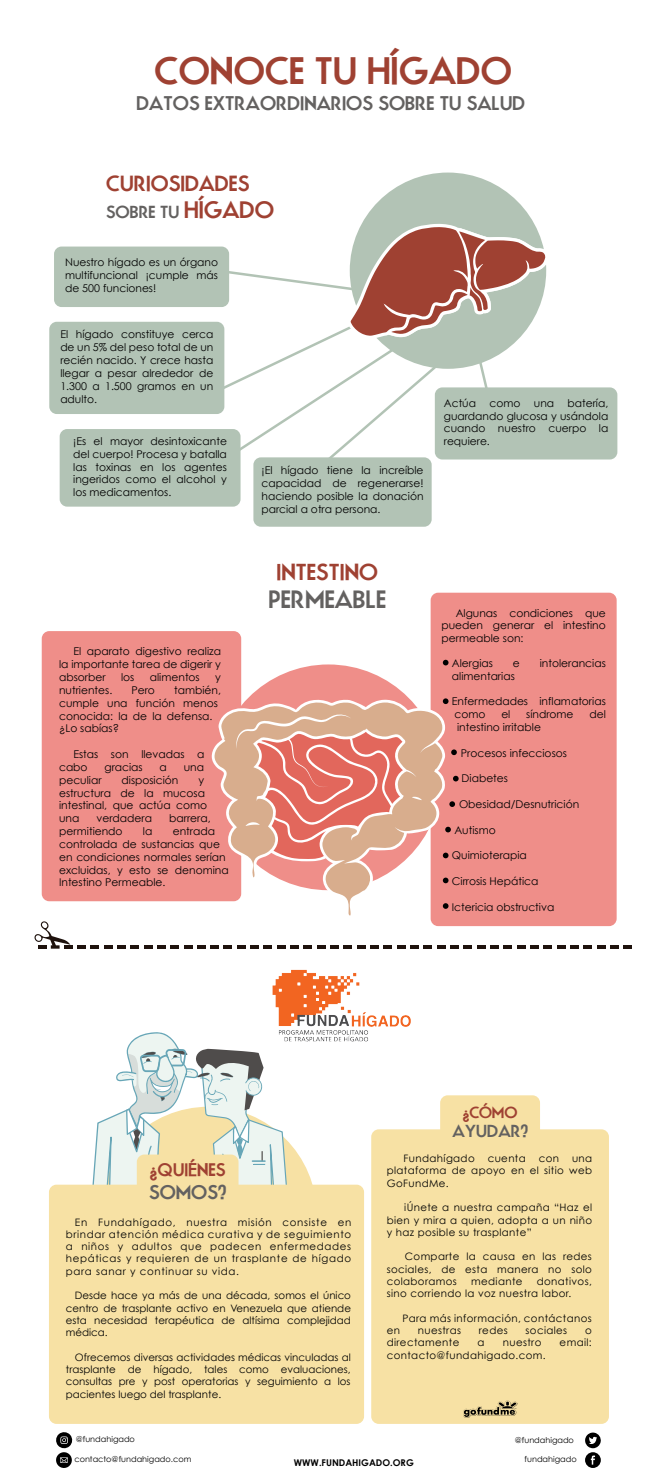
<style>
.page{position:relative;width:659px;height:1478px;background:#fff}
.page>*{position:absolute;margin:0;border:0;box-sizing:border-box;transform-origin:0 0}
.t1{font:700 36.25px "Movement";color:#9f4132}
.t2{font:700 23.75px "Movement";color:#636160}
.t3{font:700 21.88px "Movement";color:#9f4132}
.t4{font:700 20.75px "Movement";color:#9f4132}
.t5{font:700 18.75px "Movement";color:#636160}
.t6{font:700 18.69px "Movement";color:#636160}
.t7{font:700 17.25px "Movement";color:#9f4132}
.t8{font:700 16.5px "Movement";color:#636160}
.t9{font:700 15.19px "Movement";color:#9f4132}
.t10{font:10.69px/12.8px "Century Gothic";color:#000;text-align:justify}
.t11{font:10.25px/12.3px "Century Gothic";letter-spacing:.035em;color:#000;text-align:justify}
.t12{font:700 9.31px "Century Gothic";color:#000}
.t13{font:8.12px "Century Gothic";color:#000}
.s1{font-size:22.56px;color:#9f4132}
</style>
<div class="page">
<div style="left:349px;top:173px;width:197px;height:196px;background:#b2c3b5;border-radius:50%"></div>
<div style="left:54px;top:246px;width:175px;height:61px;background:#b2c3b5;border-radius:8px"></div>
<div style="left:60px;top:429px;width:180px;height:78px;background:#b2c3b5;border-radius:8px"></div>
<div style="left:253px;top:457px;width:178px;height:70px;background:#b2c3b5;border-radius:8px"></div>
<div style="left:434px;top:387px;width:183px;height:72px;background:#b2c3b5;border-radius:8px"></div>
<svg style="left:212px;top:224px;width:336px;height:238px"></svg>
<div style="left:49px;top:322px;width:175px;height:92px;background:#b2c3b5;border-radius:8px"></div>
<div style="left:215px;top:664px;width:226px;height:226px;background:#ef8e89;border-radius:50%"></div>
<div style="left:42px;top:631px;width:199px;height:270px;background:#ef8e89;border-radius:8px"></div>
<div style="left:430px;top:593px;width:186px;height:333px;background:#ef8e89;border-radius:8px"></div>
<svg style="left:211px;top:697px;width:235px;height:221px"></svg>
<svg style="left:236px;top:713px;width:185px;height:147px;background:#e29a88"></svg>
<svg style="left:442px;top:660px;width:6px;height:5px"></svg>
<svg style="left:442px;top:698px;width:6px;height:6px"></svg>
<svg style="left:451px;top:749px;width:5px;height:6px"></svg>
<svg style="left:453px;top:776px;width:5px;height:5px"></svg>
<svg style="left:449px;top:801px;width:6px;height:6px"></svg>
<svg style="left:445px;top:827px;width:5px;height:5px"></svg>
<svg style="left:442px;top:852px;width:6px;height:6px"></svg>
<svg style="left:442px;top:877px;width:6px;height:6px"></svg>
<svg style="left:442px;top:903px;width:6px;height:6px"></svg>
<img style="left:272px;top:969px;width:139px;height:73px">
<div style="left:371px;top:1129px;width:237px;height:295px;background:#f7e1a4;border-radius:8px"></div>
<svg style="left:92px;top:1032px;width:196px;height:152px"></svg>
<div style="left:49px;top:1184px;width:315px;height:240px;background:#f7e1a4;border-radius:8px"></div>
<div style="left:137px;top:1154px;width:101px;height:61px;background:#f7e1a4;border-radius:8px"></div>
<div style="left:440px;top:1095px;width:99px;height:54px;background:#f7e1a4;border-radius:8px"></div>
<svg style="left:463px;top:1400px;width:54px;height:18px"></svg>
<svg style="left:34px;top:921px;width:597px;height:27px"></svg>
<svg style="left:56px;top:1432px;width:17px;height:36px"></svg>
<svg style="left:585px;top:1432px;width:16px;height:36px"></svg>
<h1 class="t1" style="left:154px;top:48px;width:358px">CONOCE TU HÍGADO</h1>
<h3 class="t5" style="left:136px;top:91px;width:390px">DATOS EXTRAORDINARIOS SOBRE TU SALUD</h3>
<h3 class="t4" style="left:106px;top:170px;width:145px">CURIOSIDADES</h3>
<h3 class="t8" style="left:106px;top:202px;width:169px">SOBRE TU <span class="s1">HÍGADO</span></h3>
<p class="t10" style="left:65px;top:256px;width:154px">Nuestro hígado es un órgano multifuncional ¡cumple más de 500 funciones!</p>
<p class="t10" style="left:60px;top:328px;width:154px">El hígado constituye cerca de un 5% del peso total de un recién nacido. Y crece hasta llegar a pesar alrededor de 1.300 a 1.500 gramos en un adulto.</p>
<p class="t10" style="left:73px;top:434px;width:155px">¡Es el mayor desintoxicante del cuerpo! Procesa y batalla las toxinas en los agentes ingeridos como el alcohol y los medicamentos.</p>
<p class="t10" style="left:261px;top:464px;width:163px">¡El hígado tiene la increíble capacidad de regenerarse! haciendo posible la donación parcial a otra persona.</p>
<p class="t10" style="left:443px;top:396px;width:34px">Actúa</p>
<p class="t10" style="left:489px;top:396px;width:32px">como</p>
<p class="t10" style="left:533px;top:396px;width:22px">una</p>
<p class="t10" style="left:443px;top:396px;width:166px;text-indent:124px">batería, guardando glucosa y usándola cuando nuestro cuerpo la requiere.</p>
<p class="t10" style="left:59px;top:645px;width:163px;text-indent:14px">El aparato digestivo realiza la importante tarea de digerir y absorber</p>
<p class="t10" style="left:121px;top:670px;width:15px">los</p>
<p class="t10" style="left:150px;top:670px;width:51px">alimentos</p>
<p class="t10" style="left:215px;top:670px;width:7px">y</p>
<p class="t10" style="left:59px;top:683px;width:163px;text-align:left;text-indent:115px">también, cumple una función menos conocida: la de la defensa. ¿Lo sabías?</p>
<p class="t10" style="left:59px;top:747px;width:147px;text-indent:14px">Estas son llevadas a cabo</p>
<p class="t10" style="left:59px;top:683px;width:55px">nutrientes.</p>
<p class="t10" style="left:131px;top:683px;width:25px">Pero</p>
<p class="t10" style="left:104px;top:760px;width:40px">gracias</p>
<p class="t10" style="left:159px;top:760px;width:9px">a</p>
<p class="t10" style="left:183px;top:760px;width:22px">una</p>
<p class="t10" style="left:59px;top:773px;width:44px">peculiar</p>
<p class="t10" style="left:121px;top:773px;width:58px">disposición</p>
<p class="t10" style="left:59px;top:773px;width:150px;text-align:left;text-indent:139px">y estructura de la mucosa intestinal, que actúa como una</p>
<p class="t10" style="left:96px;top:812px;width:57px">verdadera</p>
<p class="t10" style="left:169px;top:812px;width:43px">barrera,</p>
<p class="t10" style="left:59px;top:824px;width:65px">permitiendo</p>
<p class="t10" style="left:143px;top:824px;width:11px">la</p>
<p class="t10" style="left:59px;top:824px;width:171px;text-align:left;text-indent:114px">entrada controlada de sustancias que en condiciones normales serían excluidas, y esto se denomina<br>Intestino Permeable.</p>
<h3 class="t3" style="left:276px;top:558px;width:103px">INTESTINO</h3>
<h2 class="t2" style="left:268px;top:585px;width:119px">PERMEABLE</h2>
<p class="t10" style="left:441px;top:606px;width:166px;text-indent:14px">Algunas condiciones que pueden generar el intestino permeable son:</p>
<p class="t10" style="left:451px;top:656px;width:43px">Alergias</p>
<p class="t10" style="left:512px;top:656px;width:8px">e</p>
<p class="t10" style="left:539px;top:656px;width:67px">intolerancias</p>
<p class="t10" style="left:451px;top:669px;width:64px">alimentarias</p>
<p class="t10" style="left:451px;top:695px;width:155px">Enfermedades inflamatorias como</p>
<p class="t10" style="left:501px;top:707px;width:11px">el</p>
<p class="t10" style="left:526px;top:707px;width:49px">síndrome</p>
<p class="t10" style="left:589px;top:707px;width:18px">del</p>
<p class="t10" style="left:457px;top:720px;width:85px">intestino irritable</p>
<p class="t10" style="left:460px;top:746px;width:107px">Procesos infecciosos</p>
<p class="t10" style="left:461px;top:772px;width:48px">Diabetes</p>
<p class="t10" style="left:458px;top:797px;width:122px">Obesidad/Desnutrición</p>
<p class="t10" style="left:454px;top:823px;width:43px">Autismo</p>
<p class="t10" style="left:451px;top:849px;width:76px">Quimioterapia</p>
<p class="t10" style="left:451px;top:874px;width:88px">Cirrosis Hepática</p>
<p class="t10" style="left:451px;top:900px;width:104px">Ictericia obstructiva</p>
<h3 class="t9" style="left:462px;top:1102px;width:56px">¿CÓMO</h3>
<h3 class="t8" style="left:452px;top:1121px;width:77px">AYUDAR?</h3>
<h3 class="t7" style="left:150px;top:1159px;width:77px">¿QUIÉNES</h3>
<h3 class="t6" style="left:149px;top:1180px;width:79px">SOMOS?</h3>
<p class="t11" style="left:66px;top:1215px;width:287px;text-indent:9px">En Fundahígado, nuestra misión consiste en brindar atención médica curativa y de seguimiento a niños y adultos que padecen enfermedades hepáticas y requieren de un trasplante de hígado para sanar y continuar su vida.</p>
<p class="t11" style="left:66px;top:1289px;width:286px;text-indent:9px">Desde hace ya más de una década, somos el único centro de trasplante activo en Venezuela que atiende esta necesidad terapéutica de altísima complejidad médica.</p>
<p class="t11" style="left:66px;top:1350px;width:286px;text-indent:9px">Ofrecemos diversas actividades médicas vinculadas al trasplante de hígado, tales como evaluaciones, consultas pre y post operatorias y seguimiento a los pacientes luego del trasplante.</p>
<p class="t13" style="left:76px;top:1434px;width:61px">@fundahigado</p>
<p class="t11" style="left:403px;top:1152px;width:73px">Fundahígado</p>
<p class="t11" style="left:487px;top:1152px;width:40px">cuenta</p>
<p class="t11" style="left:538px;top:1152px;width:22px">con</p>
<p class="t11" style="left:386px;top:1152px;width:207px;text-indent:185px">una plataforma de apoyo en el sitio web GoFundMe.</p>
<p class="t11" style="left:386px;top:1201px;width:207px;text-indent:17px">iÚnete a nuestra campaña “Haz el bien y mira a quien, adopta a un niño y haz posible su trasplante”</p>
<p class="t11" style="left:386px;top:1250px;width:206px;text-indent:18px">Comparte la causa en las redes sociales, de esta manera no solo colaboramos</p>
<p class="t11" style="left:386px;top:1275px;width:206px;text-indent:150px">donativos, sino corriendo la voz nuestra labor.</p>
<p class="t11" style="left:402px;top:1312px;width:191px">Para más información, contáctanos</p>
<p class="t11" style="left:386px;top:1324px;width:15px">en</p>
<p class="t11" style="left:417px;top:1324px;width:45px">nuestras</p>
<p class="t11" style="left:478px;top:1324px;width:30px">redes</p>
<p class="t11" style="left:525px;top:1324px;width:43px">sociales</p>
<p class="t11" style="left:584px;top:1324px;width:8px">o</p>
<p class="t11" style="left:386px;top:1336px;width:74px">directamente</p>
<p class="t11" style="left:477px;top:1336px;width:8px">a</p>
<p class="t11" style="left:502px;top:1336px;width:40px">nuestro</p>
<p class="t11" style="left:559px;top:1336px;width:34px">email:</p>
<p class="t11" style="left:386px;top:1348px;width:160px">contacto@fundahigado.com.</p>
<p class="t11" style="left:471px;top:1275px;width:53px">mediante</p>
<p class="t13" style="left:514px;top:1434px;width:61px">@fundahigado</p>
<p class="t13" style="left:74px;top:1454px;width:118px">contacto@fundahigado.com</p>
<p class="t12" style="left:294px;top:1456px;width:121px">WWW.FUNDAHIGADO.ORG</p>
<p class="t13" style="left:524px;top:1454px;width:54px">fundahigado</p>
</div>
